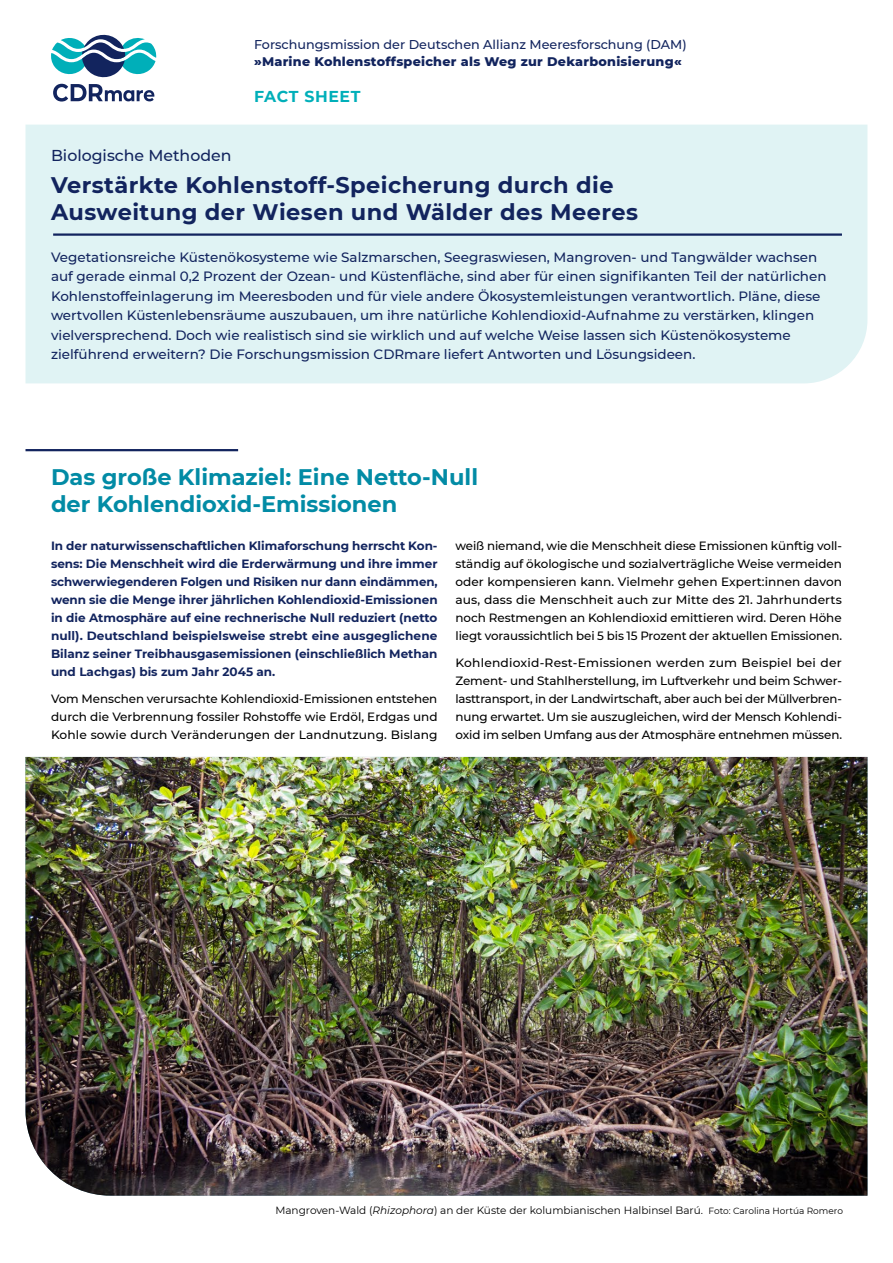
<style>
.page{position:relative;width:893px;height:1263px;background:#fff}
.page>*{position:absolute;margin:0;border:0;box-sizing:border-box;transform-origin:0 0}
.t1{font:700 22.5px/27px "Montserrat";letter-spacing:.02em;color:#12245e}
.t2{font:700 22.5px/27px "Montserrat";color:#028ba5}
.t3{font:500 15.75px "Montserrat";color:#12245e}
.t4{font:700 15.75px "Montserrat";letter-spacing:.04em;color:#00afb9}
.t5{font:500 13.5px/19.5px "Montserrat";color:#12245e}
.t6{font:500 12.75px "Montserrat";color:#12245e}
.t7{font:800 12.75px "Montserrat";letter-spacing:.02em;color:#12245e}
.t8{font:500 12px/18px "Montserrat";letter-spacing:-.005em;color:#000;text-align:justify}
.t9{font:700 12px/18px "Montserrat";color:#12245e;text-align:justify}
.t10{font:10.5px "Montserrat";color:#000}
.s1{font-style:italic}
.s2{font-size:9px}
</style>
<div class="page">
<div style="left:26px;top:125px;width:841px;height:258px;background:#e0f3f4"></div>
<svg style="left:51px;top:34px;width:106px;height:68px"></svg>
<hr style="left:53px;top:233px;width:789px;height:3px;background:#12245e">
<hr style="left:26px;top:449px;width:212px;height:2px;background:#12245e">
<img style="left:26px;top:757px;width:841px;height:439px">
<p class="t6" style="left:254px;top:36px;width:434px">Forschungsmission der Deutschen Allianz Meeresforschung (DAM)</p>
<p class="t7" style="left:254px;top:52px;width:429px">»Marine Kohlenstoffspeicher als Weg zur Dekarbonisierung«</p>
<h2 class="t4" style="left:254px;top:85px;width:108px">FACT SHEET</h2>
<h2 class="t3" style="left:51px;top:145px;width:182px">Biologische Methoden</h2>
<h1 class="t1" style="left:51px;top:170px;width:588px">Verstärkte Kohlenstoff-Speicherung durch die<br>Ausweitung der Wiesen und Wälder des Meeres</h1>
<p class="t5" style="left:51px;top:247px;width:777px">Vegetationsreiche Küstenökosysteme wie Salzmarschen, Seegraswiesen, Mangroven- und Tangwälder wachsen auf gerade einmal 0,2 Prozent der Ozean- und Küstenfläche, sind aber für einen signifikanten Teil der natürlichen Kohlenstoffeinlagerung im Meeresboden und für viele andere Ökosystemleistungen verantwortlich. Pläne, diese wertvollen Küstenlebensräume auszubauen, um ihre natürliche Kohlendioxid-Aufnahme zu verstärken, klingen vielversprechend. Doch wie realistisch sind sie wirklich und auf welche Weise lassen sich Küstenökosysteme zielführend erweitern? Die Forschungsmission CDRmare liefert Antworten und Lösungsideen.</p>
<h1 class="t2" style="left:51px;top:463px;width:429px">Das große Klimaziel: Eine Netto-Null der Kohlendioxid-Emissionen</h1>
<p class="t9" style="left:51px;top:536px;width:388px">In der naturwissenschaftlichen Klimaforschung herrscht Kon&shy;sens: Die Menschheit wird die Erderwärmung und ihre immer schwerwiegenderen Folgen und Risiken nur dann eindämmen, wenn sie die Menge ihrer jährlichen Kohlendioxid-Emissionen in die Atmosphäre auf eine rechnerische Null reduziert (netto null). Deutschland beispielsweise strebt eine ausgeglichene Bilanz seiner Treibhausgasemissionen (einschließlich Methan und Lachgas) bis zum Jahr 2045 an.</p>
<p class="t8" style="left:51px;top:689px;width:388px">Vom Menschen verursachte Kohlendioxid-Emissionen entstehen durch die Verbrennung fossiler Rohstoffe wie Erdöl, Erdgas und Kohle sowie durch Veränderungen der Landnutzung. Bislang</p>
<p class="t8" style="left:455px;top:536px;width:388px">weiß niemand, wie die Menschheit diese Emissionen künftig voll&shy;ständig auf ökologische und sozialverträgliche Weise vermeiden oder kompensieren kann. Vielmehr gehen Expert:innen davon aus, dass die Menschheit auch zur Mitte des 21. Jahrhunderts noch Restmengen an Kohlendioxid emittieren wird. Deren Höhe liegt voraussichtlich bei 5 bis 15 Prozent der aktuellen Emissionen.</p>
<p class="t8" style="left:455px;top:653px;width:388px">Kohlendioxid-Rest-Emissionen werden zum Beispiel bei der Zement- und Stahlherstellung, im Luftverkehr und beim Schwer&shy;lasttransport, in der Landwirtschaft, aber auch bei der Müllverbren&shy;nung erwartet. Um sie auszugleichen, wird der Mensch Kohlendi&shy;oxid im selben Umfang aus der Atmosphäre entnehmen müssen.</p>
<p class="t10" style="left:275px;top:1203px;width:569px">Mangroven-Wald (<span class="s1">Rhizophora</span>) an der Küste der kolumbianischen Halbinsel Barú. <span class="s2">Foto: Carolina Hortúa Romero</span></p>
</div>
